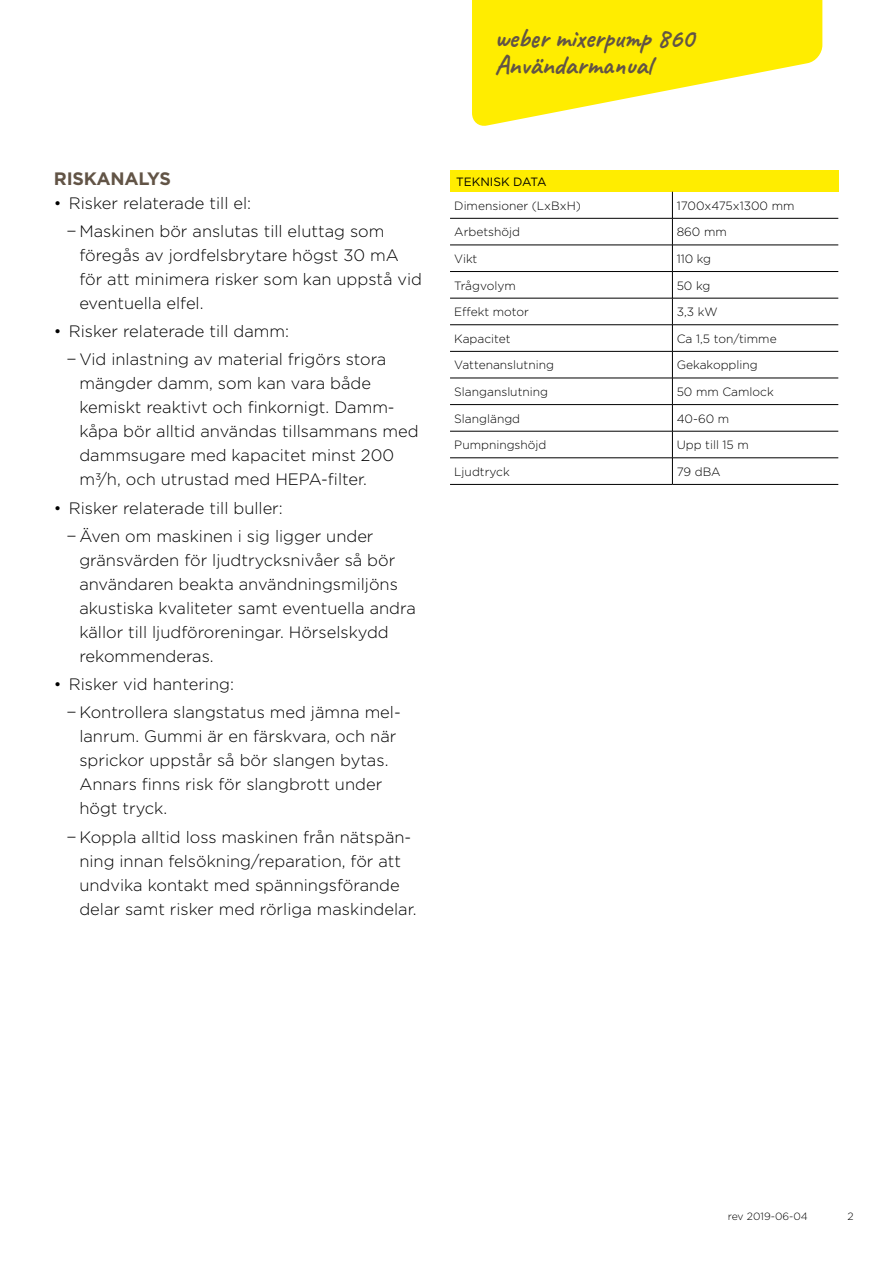
<style>
.page{position:relative;width:893px;height:1263px;background:#fff}
.page>*{position:absolute;margin:0;border:0;box-sizing:border-box;transform-origin:0 0}
.t1{font:700 27px/27px "Caveat";color:#625446}
.t2{font:700 18px "Gotham";letter-spacing:-.01em;color:#625446}
.t3{font:300 16.5px/24px "Gotham";color:#000}
.t4{font:300 12px "Gotham";color:#000}
.t5{font:12px "Gotham";color:#000}
.t6{font:300 10.5px "Gotham";color:#000}
</style>
<div class="page">
<svg style="left:472px;top:0;width:350px;height:126px"></svg>
<div style="left:450px;top:170px;width:388px;height:22px;background:#ffed00"></div>
<hr style="left:450px;top:218px;width:222px;height:1px;background:#000">
<hr style="left:672px;top:218px;width:166px;height:1px;background:#000">
<hr style="left:450px;top:245px;width:222px;height:1px;background:#000">
<hr style="left:672px;top:245px;width:166px;height:1px;background:#000">
<hr style="left:450px;top:271px;width:222px;height:1px;background:#000">
<hr style="left:672px;top:271px;width:166px;height:1px;background:#000">
<hr style="left:450px;top:298px;width:222px;height:1px;background:#000">
<hr style="left:672px;top:298px;width:166px;height:1px;background:#000">
<hr style="left:450px;top:324px;width:222px;height:1px;background:#000">
<hr style="left:672px;top:324px;width:166px;height:1px;background:#000">
<hr style="left:450px;top:351px;width:222px;height:1px;background:#000">
<hr style="left:672px;top:351px;width:166px;height:1px;background:#000">
<hr style="left:450px;top:378px;width:222px;height:1px;background:#000">
<hr style="left:672px;top:378px;width:166px;height:1px;background:#000">
<hr style="left:450px;top:404px;width:222px;height:1px;background:#000">
<hr style="left:672px;top:404px;width:166px;height:1px;background:#000">
<hr style="left:450px;top:431px;width:222px;height:1px;background:#000">
<hr style="left:672px;top:431px;width:166px;height:1px;background:#000">
<hr style="left:450px;top:458px;width:222px;height:1px;background:#000">
<hr style="left:672px;top:458px;width:166px;height:1px;background:#000">
<svg style="left:672px;top:192px;width:1px;height:292px"></svg>
<hr style="left:450px;top:484px;width:222px;height:1px;background:#000">
<hr style="left:672px;top:484px;width:166px;height:1px;background:#000">
<h1 class="t1" style="left:495px;top:24px;width:201px">weber mixerpump 860<br>Användarmanual</h1>
<p class="t2" style="left:54px;top:166px;width:118px">RISKANALYS</p>
<p class="t3" style="left:67px;top:188px;width:319px;line-height:28.2px;text-indent:-13px">• Risker relaterade till el:<br>− Maskinen bör anslutas till eluttag som</p>
<p class="t3" style="left:79px;top:242px;width:344px">föregås av jordfelsbrytare högst 30 mA för att minimera risker som kan uppstå vid eventuella elfel.</p>
<p class="t3" style="left:67px;top:317px;width:321px;line-height:28.2px;text-indent:-13px">• Risker relaterade till damm:<br>− Vid inlastning av material frigörs stora</p>
<p class="t3" style="left:79px;top:371px;width:341px">mängder damm, som kan vara både kemiskt reaktivt och finkornigt. Damm&shy;kåpa bör alltid användas tillsammans med dammsugare med kapacitet minst 200 m3/h, och utrustad med HEPA-filter.</p>
<p class="t3" style="left:67px;top:493px;width:308px;line-height:28.2px;text-indent:-13px">• Risker relaterade till buller:<br>−Även om maskinen i sig ligger under</p>
<p class="t3" style="left:79px;top:548px;width:338px">gränsvärden för ljudtrycksnivåer så bör användaren beakta användningsmiljöns akustiska kvaliteter samt eventuella andra källor till ljudföroreningar. Hörselskydd rekommenderas.</p>
<p class="t3" style="left:67px;top:670px;width:336px;line-height:28.2px;text-indent:-13px">• Risker vid hantering:<br>− Kontrollera slangstatus med jämna mel-</p>
<p class="t3" style="left:79px;top:724px;width:319px">lanrum. Gummi är en färskvara, och när sprickor uppstår så bör slangen bytas.<br>Annars finns risk för slangbrott under högt tryck.</p>
<p class="t3" style="left:79px;top:824px;width:339px;text-indent:-13px">− Koppla alltid loss maskinen från nätspän&shy;ning innan felsökning/reparation, för att undvika kontakt med spänningsförande delar samt risker med rörliga maskindelar.</p>
<p class="t5" style="left:456px;top:174px;width:92px">TEKNISK DATA</p>
<p class="t4" style="left:454px;top:198px;width:128px">Dimensioner (LxBxH)</p>
<p class="t4" style="left:677px;top:198px;width:119px">1700x475x1300 mm</p>
<p class="t4" style="left:454px;top:225px;width:67px">Arbetshöjd</p>
<p class="t4" style="left:677px;top:225px;width:52px">860 mm</p>
<p class="t4" style="left:454px;top:251px;width:25px">Vikt</p>
<p class="t4" style="left:677px;top:251px;width:36px">110 kg</p>
<p class="t4" style="left:454px;top:278px;width:63px">Trågvolym</p>
<p class="t4" style="left:677px;top:278px;width:35px">50 kg</p>
<p class="t4" style="left:454px;top:304px;width:76px">Effekt motor</p>
<p class="t4" style="left:677px;top:304px;width:42px">3,3 kW</p>
<p class="t4" style="left:454px;top:331px;width:58px">Kapacitet</p>
<p class="t4" style="left:677px;top:331px;width:101px">Ca 1,5 ton/timme</p>
<p class="t4" style="left:454px;top:358px;width:101px">Vattenanslutning</p>
<p class="t4" style="left:677px;top:358px;width:83px">Gekakoppling</p>
<p class="t4" style="left:454px;top:384px;width:95px">Slanganslutning</p>
<p class="t4" style="left:677px;top:384px;width:99px">50 mm Camlock</p>
<p class="t4" style="left:454px;top:411px;width:67px">Slanglängd</p>
<p class="t4" style="left:677px;top:411px;width:54px">40-60 m</p>
<p class="t4" style="left:454px;top:437px;width:94px">Pumpningshöjd</p>
<p class="t4" style="left:677px;top:437px;width:74px">Upp till 15 m</p>
<p class="t4" style="left:454px;top:464px;width:57px">Ljudtryck</p>
<p class="t4" style="left:677px;top:464px;width:46px">79 dBA</p>
<p class="t6" style="left:728px;top:1210px;width:82px">rev 2019-06-04</p>
<p class="t6" style="left:847px;top:1210px;width:8px">2</p>
</div>
